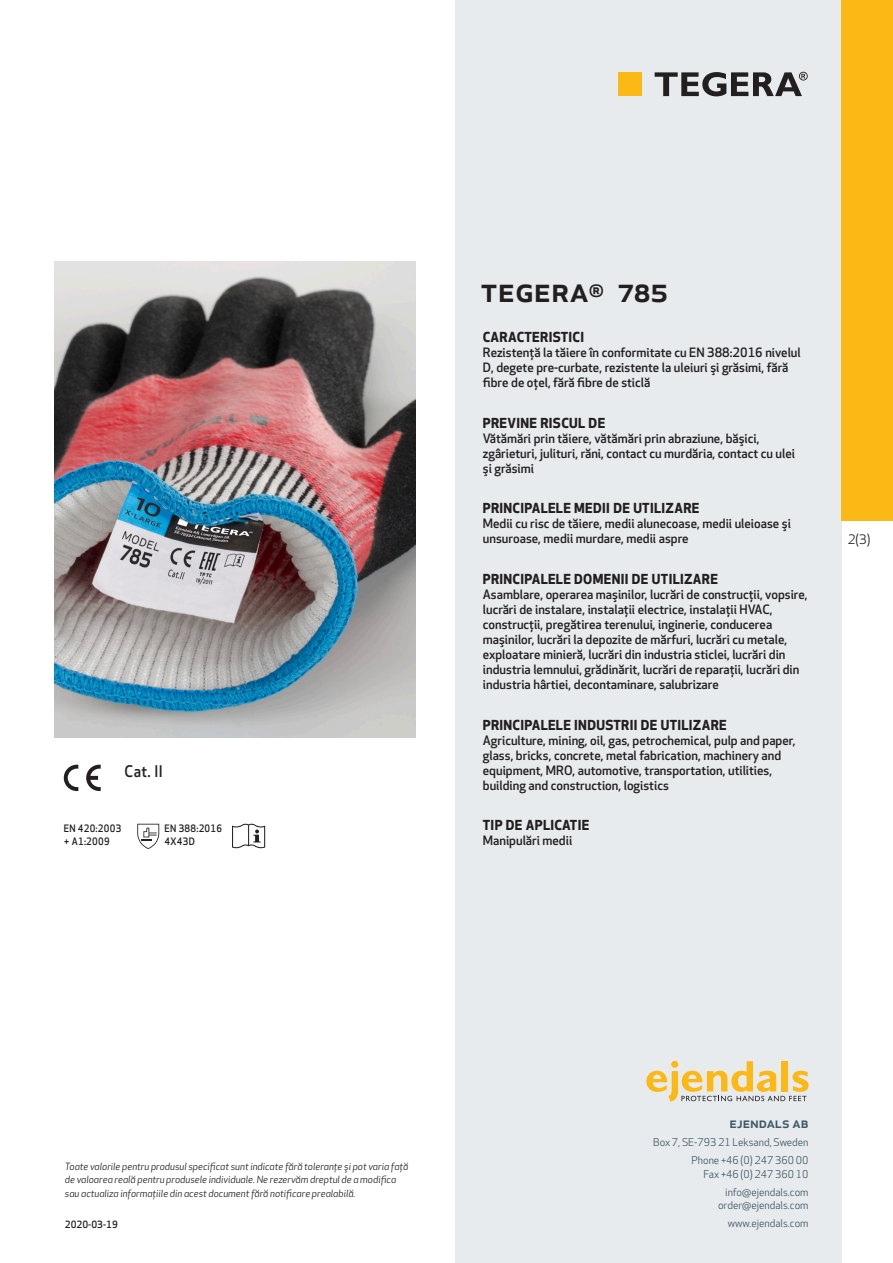
<style>
.page{position:relative;width:893px;height:1263px;background:#fff}
.page>*{position:absolute;margin:0;border:0;box-sizing:border-box;transform-origin:0 0}
.prodname{font:500 34.5px "Apex New";color:#231f20}
.Artikel{font:500 15.6px "Apex New";color:#231f20;scale:.95 1}
.t1{font:500 15px "Apex New";color:#405968}
.Funktion_body{font:700 13.5px "Apex New";letter-spacing:.025em;color:#231f20}
.t2{font:12.75px "Apex New";color:#231f20}
.Funktion_body-2{font:500 12.6px/15px "Apex New";color:#231f20}
.t3{font:10.5px/18px "Apex New";color:#405968;text-align:right}
.Artikel-2{font:500 10.05px/13.5px "Apex New";letter-spacing:.025em;color:#231f20;scale:.95 1}
.t4{font:italic 9.75px/13.5px "Apex New";color:#231f20}
.Sidfot_datum{font:500 9.75px "Apex New";color:#231f20}
</style>
<div class="page">
<div style="left:455px;top:0;width:387px;height:1263px;background:#e8ebee"></div>
<svg style="left:646px;top:1061px;width:162px;height:40px"></svg>
<div style="left:842px;top:0;width:51px;height:520px;background:#fcb814"></div>
<div style="left:618px;top:72px;width:24px;height:24px;background:#fcb814"></div>
<svg style="left:655px;top:72px;width:153px;height:24px"></svg>
<svg style="left:86px;top:765px;width:15px;height:26px"></svg>
<svg style="left:64px;top:765px;width:14px;height:26px"></svg>
<svg style="left:137px;top:824px;width:22px;height:25px"></svg>
<svg style="left:232px;top:824px;width:33px;height:24px"></svg>
<img style="left:54px;top:261px;width:361px;height:477px">
<p class="Artikel" style="left:125px;top:761px;width:42px">Cat. II</p>
<p class="Artikel-2" style="left:64px;top:821px;width:62px">EN 420:2003 + A1:2009</p>
<p class="Artikel-2" style="left:165px;top:821px;width:62px">EN 388:2016<br>4X43D</p>
<p class="prodname" style="left:480px;top:266px;width:189px">TEGERA<sup>®</sup> 785</p>
<p class="Funktion_body" style="left:483px;top:327px;width:103px">CARACTERISTICI</p>
<p class="Funktion_body-2" style="left:483px;top:345px;width:319px">Rezistenţă la tăiere în conformitate cu EN 388:2016 nivelul<br>D, degete pre-curbate, rezistente la uleiuri şi grăsimi, fără fibre de oţel, fără fibre de sticlă</p>
<p class="Funktion_body" style="left:483px;top:413px;width:124px">PREVINE RISCUL DE</p>
<p class="Funktion_body-2" style="left:483px;top:430px;width:314px">Vătămări prin tăiere, vătămări prin abraziune, băşici, zgârieturi, julituri, răni, contact cu murdăria, contact cu ulei şi grăsimi</p>
<p class="Funktion_body" style="left:483px;top:498px;width:218px">PRINCIPALELE MEDII DE UTILIZARE</p>
<p class="Funktion_body-2" style="left:483px;top:516px;width:310px">Medii cu risc de tăiere, medii alunecoase, medii uleioase şi unsuroase, medii murdare, medii aspre</p>
<p class="Funktion_body" style="left:483px;top:569px;width:237px">PRINCIPALELE DOMENII DE UTILIZARE</p>
<p class="Funktion_body-2" style="left:483px;top:586px;width:326px">Asamblare, operarea maşinilor, lucrări de construcţii, vopsire, lucrări de instalare, instalaţii electrice, instalaţii HVAC, construcţii, pregătirea terenului, inginerie, conducerea maşinilor, lucrări la depozite de mărfuri, lucrări cu metale, exploatare minieră, lucrări din industria sticlei, lucrări din industria lemnului, grădinărit, lucrări de reparaţii, lucrări din industria hârtiei, decontaminare, salubrizare</p>
<p class="Funktion_body" style="left:483px;top:715px;width:245px">PRINCIPALELE INDUSTRII DE UTILIZARE</p>
<p class="Funktion_body-2" style="left:483px;top:732px;width:314px">Agriculture, mining, oil, gas, petrochemical, pulp and paper, glass, bricks, concrete, metal fabrication, machinery and equipment, MRO, automotive, transportation, utilities, building and construction, logistics</p>
<p class="Funktion_body" style="left:483px;top:815px;width:108px">TIP DE APLICATIE</p>
<p class="Funktion_body-2" style="left:483px;top:833px;width:91px">Manipulări medii</p>
<p class="t2" style="left:848px;top:531px;width:24px">2(3)</p>
<p class="t4" style="left:65px;top:1159px;width:345px">Toate valorile pentru produsul specificat sunt indicate fără toleranţe şi pot varia faţă de valoarea reală pentru produsele individuale. Ne rezervăm dreptul de a modifica sau actualiza informaţiile din acest document fără notificare prealabilă.</p>
<p class="Sidfot_datum" style="left:65px;top:1218px;width:54px">2020-03-19</p>
<p class="t1" style="left:729px;top:1113px;width:80px">ejendals ab</p>
<p class="t3" style="left:653px;top:1133px;width:157px">Box 7, SE-793 21 Leksand, Sweden<br>Phone +46 (0) 247 360 00</p>
<p class="t3" style="left:703px;top:1165px;width:107px">Fax +46 (0) 247 360 10 info@ejendals.com</p>
<p class="t3" style="left:718px;top:1196px;width:92px">order@ejendals.com</p>
<p class="t3" style="left:728px;top:1215px;width:82px">www.ejendals.com</p>
</div>
